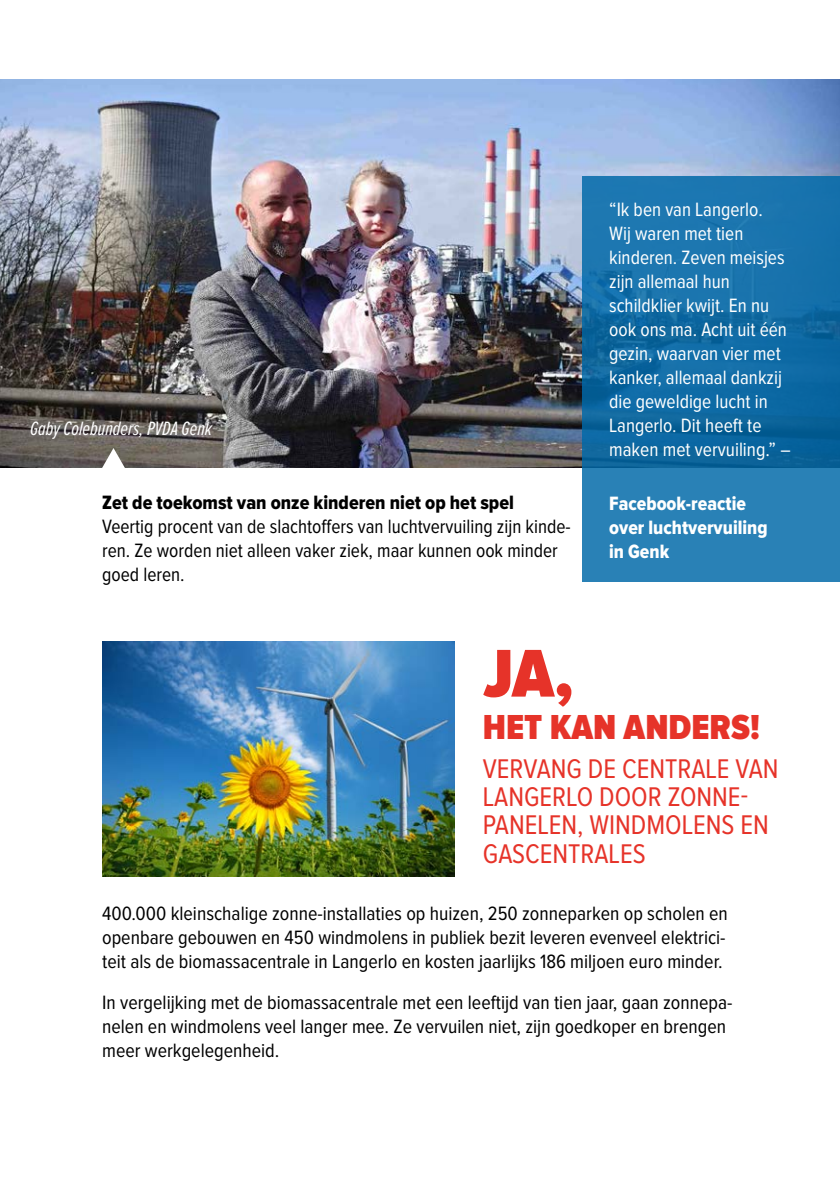
<style>
.page{position:relative;width:840px;height:1191px;background:#fff}
.page>*{position:absolute;margin:0;border:0;box-sizing:border-box;transform-origin:0 0}
.t1{font:900 70px "Proxima Nova Cond";color:#e63329}
.t2{font:900 36px "Proxima Nova Cond";color:#e63329}
.t3{font:28px/28.2px "Proxima Nova Cond";color:#e63329}
.t4{font:20px/24px "Proxima Nova Cond";color:#000}
.t5{font:20px/24px "Proxima Nova Cond";color:#fff}
.t6{font:20px "Proxima Nova Cond Extrabld";color:#000}
.t7{font:20px/24px "Proxima Nova Cond Extrabld";color:#fff}
.t8{font:italic 20px "Proxima Nova Ex Cn";color:#fff}
</style>
<div class="page">
<img style="left:102px;top:641px;width:352px;height:235px">
<img style="left:0;top:80px;width:839px;height:387px">
<svg style="left:582px;top:176px;width:257px;height:405px;background:#1972aa"></svg>
<svg style="left:101px;top:448px;width:25px;height:20px"></svg>
<p class="t8" style="left:30px;top:419px;width:183px">Gaby Colebunders, PVDA Genk</p>
<p class="t6" style="left:102px;top:493px;width:413px">Zet de toekomst van onze kinderen niet op het spel</p>
<p class="t4" style="left:102px;top:515px;width:470px">Veertig procent van de slachtoffers van luchtvervuiling zijn kinde&shy;ren. Ze worden niet alleen vaker ziek, maar kunnen ook minder goed leren.</p>
<p class="t5" style="left:609px;top:198px;width:183px">“Ik ben van Langerlo.<br>Wij waren met tien kinderen. Zeven meisjes zijn allemaal hun schildklier kwijt. En nu ook ons ma. Acht uit één gezin, waarvan vier met kanker, allemaal dankzij die geweldige lucht in<br>Langerlo. Dit heeft te maken met vervuiling.” –</p>
<p class="t7" style="left:609px;top:492px;width:160px">Facebook-reactie over luchtvervuiling in Genk</p>
<h1 class="t1" style="left:482px;top:633px;width:92px">JA,</h1>
<h2 class="t2" style="left:482px;top:706px;width:278px">HET KAN ANDERS!</h2>
<h3 class="t3" style="left:482px;top:755px;width:297px">VERVANG DE CENTRALE VAN<br>LANGERLO DOOR ZONNE-<br>PANELEN, WINDMOLENS EN<br>GASCENTRALES</h3>
<p class="t4" style="left:102px;top:901px;width:627px;text-align:justify">400.000 kleinschalige zonne-installaties op huizen, 250 zonneparken op scholen en openbare gebouwen en 450 windmolens in publiek bezit leveren evenveel elektrici&shy;teit als de biomassacentrale in Langerlo en kosten jaarlijks 186 miljoen euro minder.</p>
<p class="t4" style="left:102px;top:990px;width:631px">In vergelijking met de biomassacentrale met een leeftijd van tien jaar, gaan zonnepa&shy;nelen en windmolens veel langer mee. Ze vervuilen niet, zijn goedkoper en brengen meer werkgelegenheid.</p>
</div>
